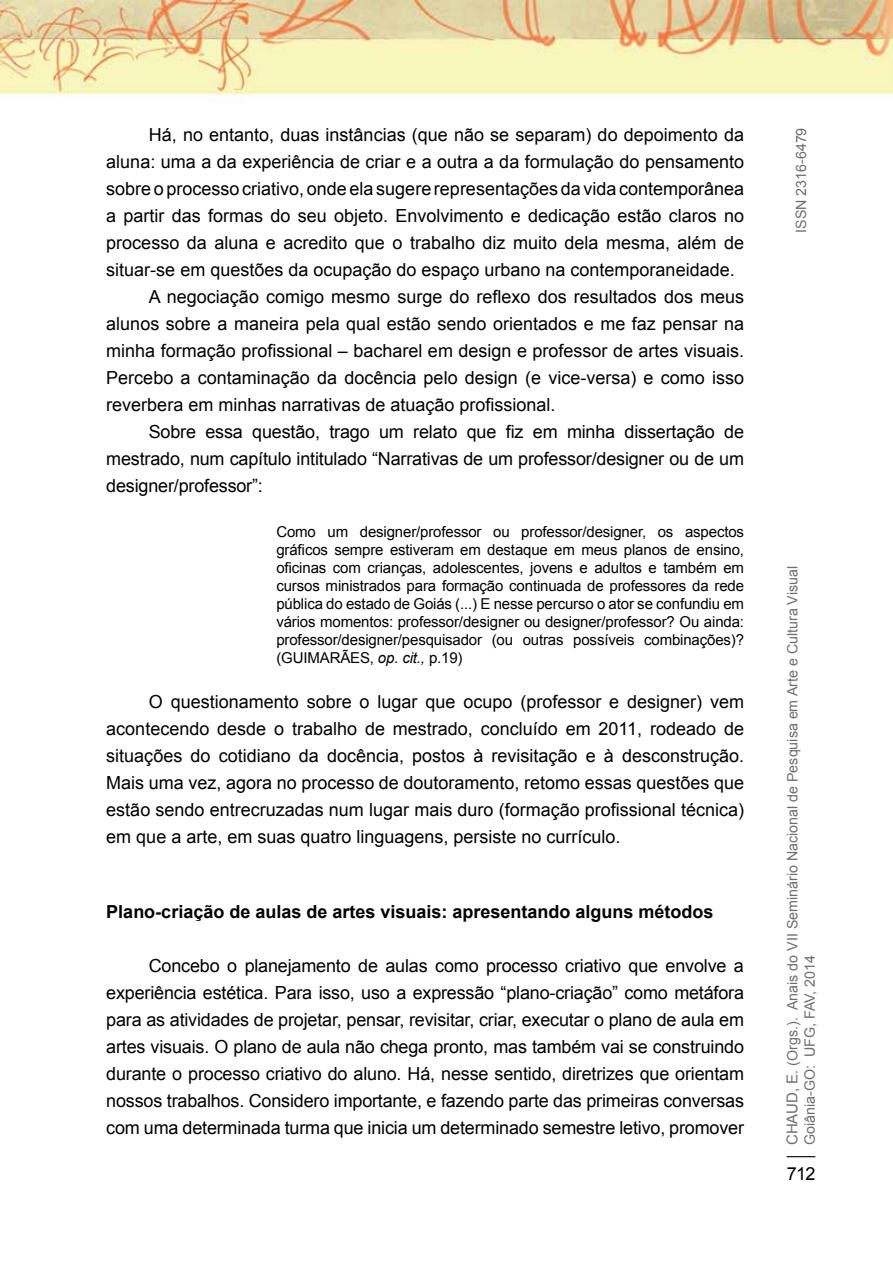
<style>
.page{position:relative;width:893px;height:1263px;background:#fff}
.page>*{position:absolute;margin:0;border:0;box-sizing:border-box;transform-origin:0 0}
.t1{font:18px/27px "Arial";color:#000;text-align:justify}
.t2{font:700 18px "Arial";color:#000}
.t3{font:15px/18px "Arial";letter-spacing:-.01em;color:#000;text-align:justify}
.t4{font:14.25px/17.1px "Arial";color:#6d6e71}
.s1{font-style:italic}
.s2{font-size:15px}
</style>
<div class="page">
<svg style="left:787px;top:1156px;width:28px;height:1px"></svg>
<img style="left:0;top:0;width:893px;height:102px">
<p class="t1" style="left:149px;top:121px;width:597px">Há, no entanto, duas instâncias (que não se separam) do depoimento da</p>
<p class="t1" style="left:106px;top:148px;width:639px">aluna: uma a da experiência de criar e a outra a da formulação do pensamento</p>
<p class="t1" style="left:106px;top:175px;width:639px">sobre o processo criativo, onde ela sugere representações da vida contemporânea</p>
<p class="t1" style="left:106px;top:202px;width:639px">a partir das formas do seu objeto. Envolvimento e dedicação estão claros no</p>
<p class="t1" style="left:106px;top:229px;width:639px">processo da aluna e acredito que o trabalho diz muito dela mesma, além de</p>
<p class="t1" style="left:106px;top:256px;width:630px">situar-se em questões da ocupação do espaço urbano na contemporaneidade.</p>
<p class="t1" style="left:149px;top:283px;width:597px">A negociação comigo mesmo surge do reflexo dos resultados dos meus</p>
<p class="t1" style="left:106px;top:310px;width:639px">alunos sobre a maneira pela qual estão sendo orientados e me faz pensar na</p>
<p class="t1" style="left:106px;top:337px;width:639px">minha formação profissional – bacharel em design e professor de artes visuais.</p>
<p class="t1" style="left:106px;top:364px;width:639px">Percebo a contaminação da docência pelo design (e vice-versa) e como isso</p>
<p class="t1" style="left:106px;top:391px;width:451px">reverbera em minhas narrativas de atuação profissional.</p>
<p class="t1" style="left:149px;top:418px;width:597px">Sobre essa questão, trago um relato que fiz em minha dissertação de</p>
<p class="t1" style="left:106px;top:445px;width:639px">mestrado, num capítulo intitulado “Narrativas de um professor/designer ou de um</p>
<p class="t1" style="left:106px;top:472px;width:158px">designer/professor”:</p>
<p class="t3" style="left:276px;top:523px;width:469px">Como um designer/professor ou professor/designer, os aspectos gráficos sempre estiveram em destaque em meus planos de ensino, oficinas com crianças, adolescentes, jovens e adultos e também em cursos ministrados para formação continuada de professores da rede pública do estado de Goiás (...) E nesse percurso o ator se confundiu em vários momentos: professor/designer ou designer/professor? Ou ainda: professor/designer/pesquisador (ou outras possíveis combinações)? (GUIMARÃES, <span class="s1">op. cit.,</span> p.19)</p>
<p class="t1" style="left:106px;top:688px;width:639px;text-indent:43px">O questionamento sobre o lugar que ocupo (professor e designer) vem acontecendo desde o trabalho de mestrado, concluído em 2011, rodeado de situações do cotidiano da docência, postos à revisitação e à desconstrução.<br>Mais uma vez, agora no processo de doutoramento, retomo essas questões que estão sendo entrecruzadas num lugar mais duro (formação profissional técnica) em que a arte, em suas quatro linguagens, persiste no currículo.</p>
<p class="t2" style="left:106px;top:900px;width:609px">Plano-criação de aulas de artes visuais: apresentando alguns métodos</p>
<p class="t1" style="left:106px;top:953px;width:639px;text-indent:43px">Concebo o planejamento de aulas como processo criativo que envolve a experiência estética. Para isso, uso a expressão “plano-criação” como metáfora para as atividades de projetar, pensar, revisitar, criar, executar o plano de aula em artes visuais. O plano de aula não chega pronto, mas também vai se construindo durante o processo criativo do aluno. Há, nesse sentido, diretrizes que orientam nossos trabalhos. Considero importante, e fazendo parte das primeiras conversas com uma determinada turma que inicia um determinado semestre letivo, promover</p>
<p class="t4" style="left:793px;top:233px;width:107px;rotate:-90deg">ISSN 2316-6479</p>
<p class="t4" style="left:784px;top:1145px;width:581px;rotate:-90deg"><span class="s2">Chaud, E</span>. (Orgs.). Anais do VII Seminário Nacional de Pesquisa em Arte e Cultura Visual<br>Goiânia-GO: U FG, FAV, 2014</p>
<p class="t1" style="left:787px;top:1160px;width:30px">712</p>
</div>
